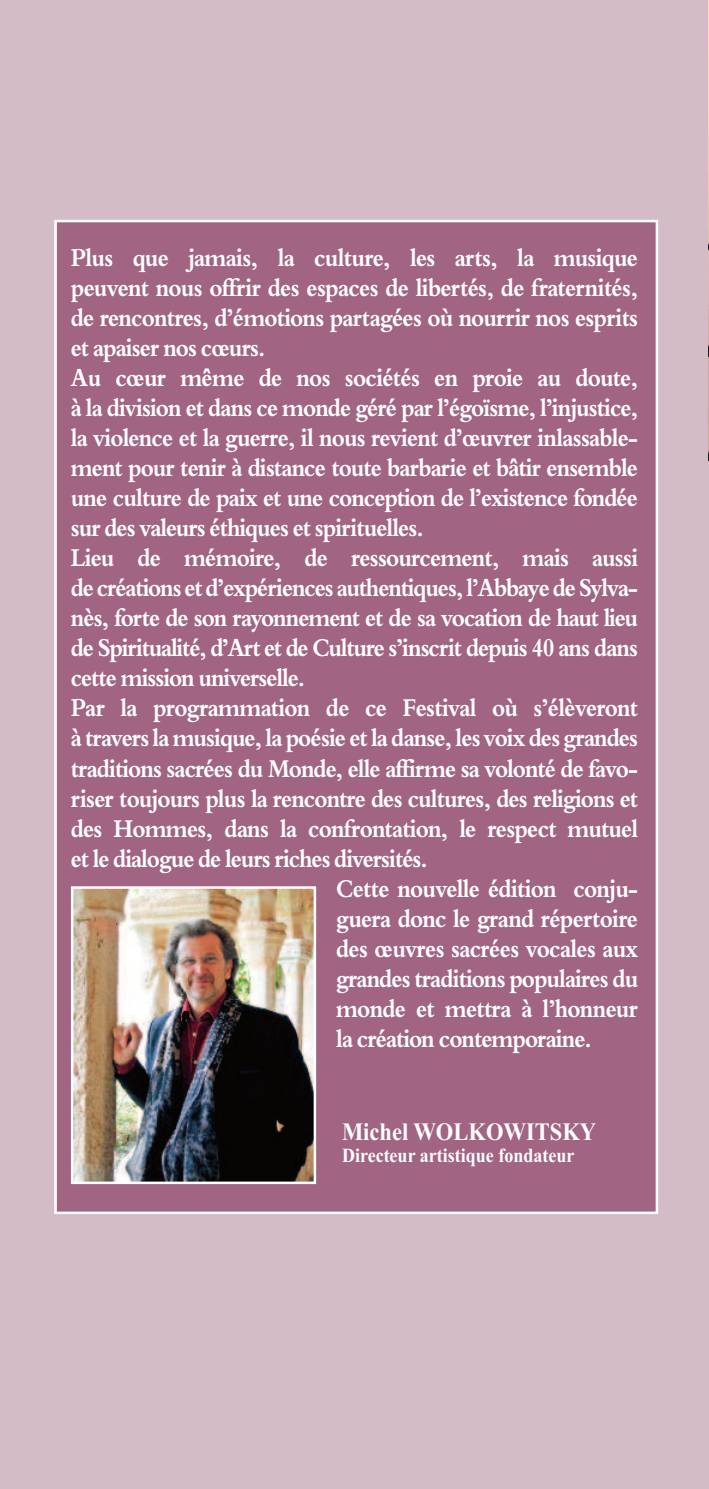
<style>
.page{position:relative;width:709px;height:1489px;background:#fff}
.page>*{position:absolute;margin:0;border:0;box-sizing:border-box;transform-origin:0 0}
.t1{font:700 25px "Bergamo Std";letter-spacing:-.035em;color:#fff;scale:.88 1}
.t2{font:700 25px "Times";color:#fff;scale:.9 1}
.t3{font:700 20px "Times";color:#fff;scale:.9 1}
</style>
<div class="page">
<div style="left:0;top:0;width:709px;height:1488px;background:#d4bcc7"></div>
<div style="left:57px;top:222px;width:598px;height:989px;background:#a16483"></div>
<img style="left:74px;top:889px;width:239px;height:291px">
<div style="left:71px;top:886px;width:245px;height:297px;border:2px solid #fff"></div>
<hr style="left:708px;top:1039px;width:1px;height:449px;background:#ba8ea2">
<hr style="left:708px;top:458px;width:1px;height:66px;background:#964e73">
<img style="left:708px;top:0;width:1px;height:461px">
<p class="t1" style="left:71px;top:248px;width:646px">Plus que jamais, la culture, les arts, la musique</p>
<p class="t1" style="left:71px;top:278px;width:646px">peuvent nous offrir des espaces de libertés, de fraternités,</p>
<p class="t1" style="left:71px;top:308px;width:646px">de rencontres, d’émotions partagées où nourrir nos esprits</p>
<p class="t1" style="left:71px;top:338px;width:223px">et apaiser nos cœurs.</p>
<p class="t1" style="left:71px;top:368px;width:646px">Au cœur même de nos sociétés en proie au doute,</p>
<p class="t1" style="left:71px;top:398px;width:646px">à la division et dans ce monde géré par l’égoïsme, l’injustice,</p>
<p class="t1" style="left:71px;top:428px;width:646px">la violence et la guerre, il nous revient d’œuvrer inlassable-</p>
<p class="t1" style="left:71px;top:458px;width:646px">ment pour tenir à distance toute barbarie et bâtir ensemble</p>
<p class="t1" style="left:71px;top:488px;width:646px">une culture de paix et une conception de l’existence fondée</p>
<p class="t1" style="left:71px;top:518px;width:403px">sur des valeurs éthiques et spirituelles.</p>
<p class="t1" style="left:71px;top:548px;width:646px">Lieu de mémoire, de ressourcement, mais aussi</p>
<p class="t1" style="left:71px;top:578px;width:646px">de créations et d’expériences authentiques, l’Abbaye de Sylva-</p>
<p class="t1" style="left:71px;top:608px;width:646px">nès, forte de son rayonnement et de sa vocation de haut lieu</p>
<p class="t1" style="left:71px;top:638px;width:646px">de Spiritualité, d’Art et de Culture s’inscrit depuis 40 ans dans</p>
<p class="t1" style="left:71px;top:668px;width:268px">cette mission universelle.</p>
<p class="t1" style="left:71px;top:698px;width:646px">Par la programmation de ce Festival où s’élèveront</p>
<p class="t1" style="left:71px;top:728px;width:646px">à travers la musique, la poésie et la danse, les voix des grandes</p>
<p class="t1" style="left:71px;top:758px;width:646px">traditions sacrées du Monde, elle affirme sa volonté de favo-</p>
<p class="t1" style="left:71px;top:788px;width:646px">riser toujours plus la rencontre des cultures, des religions et</p>
<p class="t1" style="left:71px;top:818px;width:646px">des Hommes, dans la confrontation, le respect mutuel</p>
<p class="t1" style="left:71px;top:848px;width:407px">et le dialogue de leurs riches diversités.</p>
<p class="t1" style="left:336px;top:878px;width:344px">Cette nouvelle édition conju-</p>
<p class="t1" style="left:336px;top:908px;width:344px">guera donc le grand répertoire</p>
<p class="t1" style="left:336px;top:938px;width:344px">des œuvres sacrées vocales aux</p>
<p class="t1" style="left:336px;top:968px;width:344px">grandes traditions populaires du</p>
<p class="t1" style="left:336px;top:998px;width:344px">monde et mettra à l’honneur</p>
<p class="t1" style="left:336px;top:1028px;width:292px">la création contemporaine.</p>
<p class="t2" style="left:342px;top:1116px;width:284px">Michel WOLKOWITSKY</p>
<p class="t3" style="left:342px;top:1143px;width:260px">Directeur artistique fondateur</p>
</div>
